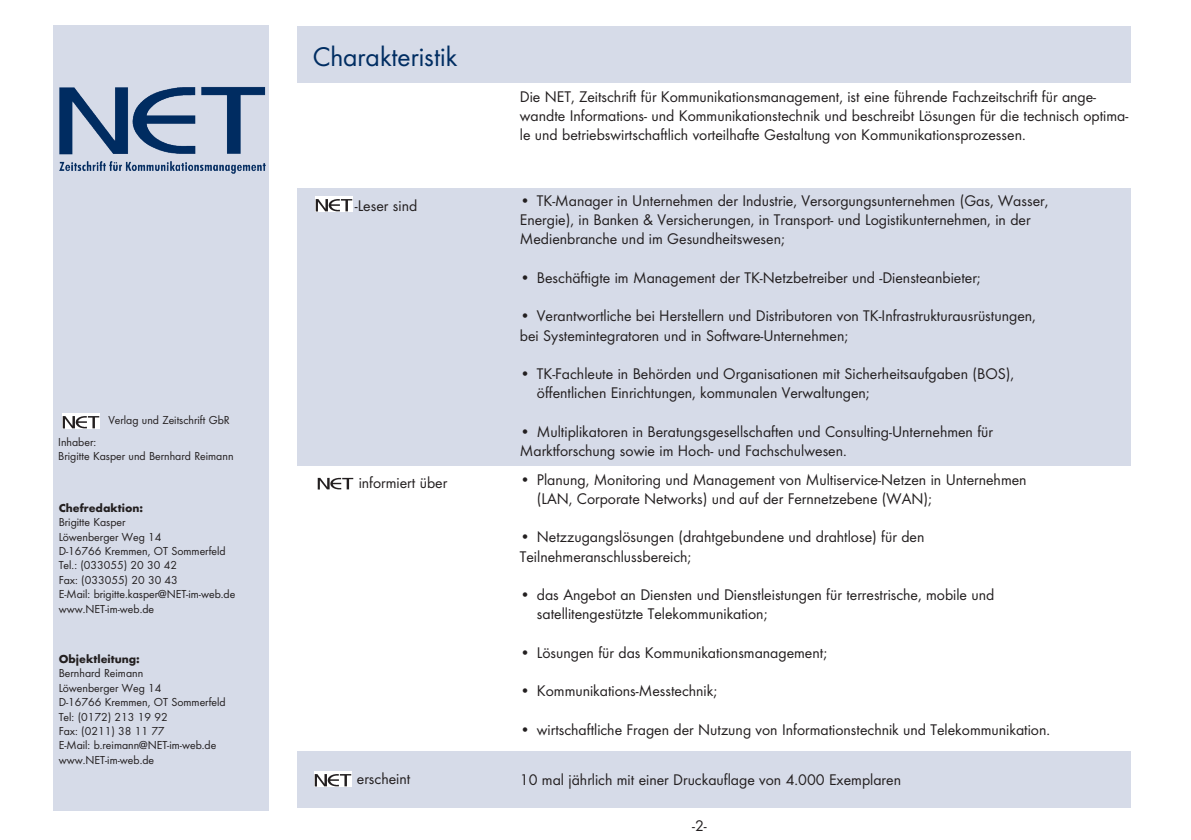
<style>
.page{position:relative;width:1191px;height:840px;background:#fff}
.page>*{position:absolute;margin:0;border:0;box-sizing:border-box;transform-origin:0 0}
.t1{font:28px "Futura Boo";color:#002d62}
.t2{font:16px/19.2px "Futura Boo";color:#231f20}
.t3{font:12px/14.4px "Futura Boo";color:#231f20}
.t4{font:700 12px "Futura";color:#231f20}
</style>
<div class="page">
<div style="left:54px;top:26px;width:215px;height:784px;background:#d6dbe8"></div>
<div style="left:297px;top:26px;width:833px;height:57px;background:#d6dbe8"></div>
<div style="left:297px;top:189px;width:833px;height:276px;background:#d6dbe8"></div>
<div style="left:297px;top:751px;width:833px;height:56px;background:#d6dbe8"></div>
<img style="left:62px;top:413px;width:37px;height:15px">
<img style="left:314px;top:771px;width:37px;height:15px">
<img style="left:317px;top:477px;width:37px;height:12px">
<img style="left:315px;top:197px;width:37px;height:15px">
<img style="left:59px;top:87px;width:207px;height:87px">
<p class="t3" style="left:108px;top:413px;width:123px">Verlag und Zeitschrift GbR</p>
<p class="t3" style="left:58px;top:434px;width:177px">Inhaber:<br>Brigitte Kasper und Bernhard Reimann</p>
<p class="t4" style="left:59px;top:500px;width:86px">Chefredaktion:</p>
<p class="t3" style="left:59px;top:514px;width:178px">Brigitte Kasper<br>Löwenberger Weg 14<br>D-16766 Kremmen, OT Sommerfeld<br>Tel.: (033055) 20 30 42<br>Fax: (033055) 20 30 43<br>E-Mail: brigitte.kasper@NET-im-web.de www.NET-im-web.de</p>
<p class="t4" style="left:59px;top:651px;width:83px">Objektleitung:</p>
<p class="t3" style="left:59px;top:665px;width:169px">Bernhard Reimann<br>Löwenberger Weg 14<br>D-16766 Kremmen, OT Sommerfeld<br>Tel: (0172) 213 19 92<br>Fax: (0211) 38 11 77<br>E-Mail: b.reimann@NET-im-web.de www.NET-im-web.de</p>
<h1 class="t1" style="left:313px;top:40px;width:146px">Charakteristik</h1>
<p class="t2" style="left:355px;top:195px;width:64px">-Leser sind</p>
<p class="t2" style="left:359px;top:473px;width:90px">informiert über</p>
<p class="t2" style="left:357px;top:769px;width:55px">erscheint</p>
<p class="t2" style="left:520px;top:87px;width:610px">Die NET, Zeitschrift für Kommunikationsmanagement, ist eine führende Fachzeitschrift für ange&shy;wandte Informations- und Kommunikationstechnik und beschreibt Lösungen für die technisch optima&shy;le und betriebswirtschaftlich vorteilhafte Gestaltung von Kommunikationsprozessen.</p>
<p class="t2" style="left:520px;top:191px;width:530px">• TK-Manager in Unternehmen der Industrie, Versorgungsunternehmen (Gas, Wasser,<br>Energie), in Banken &amp; Versicherungen, in Transport- und Logistikunternehmen, in der<br>Medienbranche und im Gesundheitswesen;</p>
<p class="t2" style="left:520px;top:268px;width:462px">• Beschäftigte im Management der TK-Netzbetreiber und -Diensteanbieter;</p>
<p class="t2" style="left:520px;top:306px;width:517px">• Verantwortliche bei Herstellern und Distributoren von TK-Infrastrukturausrüstungen, bei Systemintegratoren und in Software-Unternehmen;</p>
<p class="t2" style="left:537px;top:364px;width:479px;text-indent:-17px">• TK-Fachleute in Behörden und Organisationen mit Sicherheitsaufgaben (BOS), öffentlichen Einrichtungen, kommunalen Verwaltungen;</p>
<p class="t2" style="left:520px;top:421px;width:475px">• Multiplikatoren in Beratungsgesellschaften und Consulting-Unternehmen für<br>Marktforschung sowie im Hoch- und Fachschulwesen.</p>
<p class="t2" style="left:537px;top:469px;width:491px;text-indent:-17px">• Planung, Monitoring und Management von Multiservice-Netzen in Unternehmen (LAN, Corporate Networks) und auf der Fernnetzebene (WAN);</p>
<p class="t2" style="left:520px;top:527px;width:406px">• Netzzugangslösungen (drahtgebundene und drahtlose) für den<br>Teilnehmeranschlussbereich;</p>
<p class="t2" style="left:537px;top:584px;width:459px;text-indent:-17px">• das Angebot an Diensten und Dienstleistungen für terrestrische, mobile und satellitengestützte Telekommunikation;</p>
<p class="t2" style="left:520px;top:642px;width:308px">• Lösungen für das Kommunikationsmanagement;</p>
<p class="t2" style="left:520px;top:680px;width:199px">• Kommunikations-Messtechnik;</p>
<p class="t2" style="left:520px;top:719px;width:531px">• wirtschaftliche Fragen der Nutzung von Informationstechnik und Telekommunikation.</p>
<p class="t2" style="left:520px;top:770px;width:383px">10 mal jährlich mit einer Druckauflage von 4.000 Exemplaren</p>
</div>
